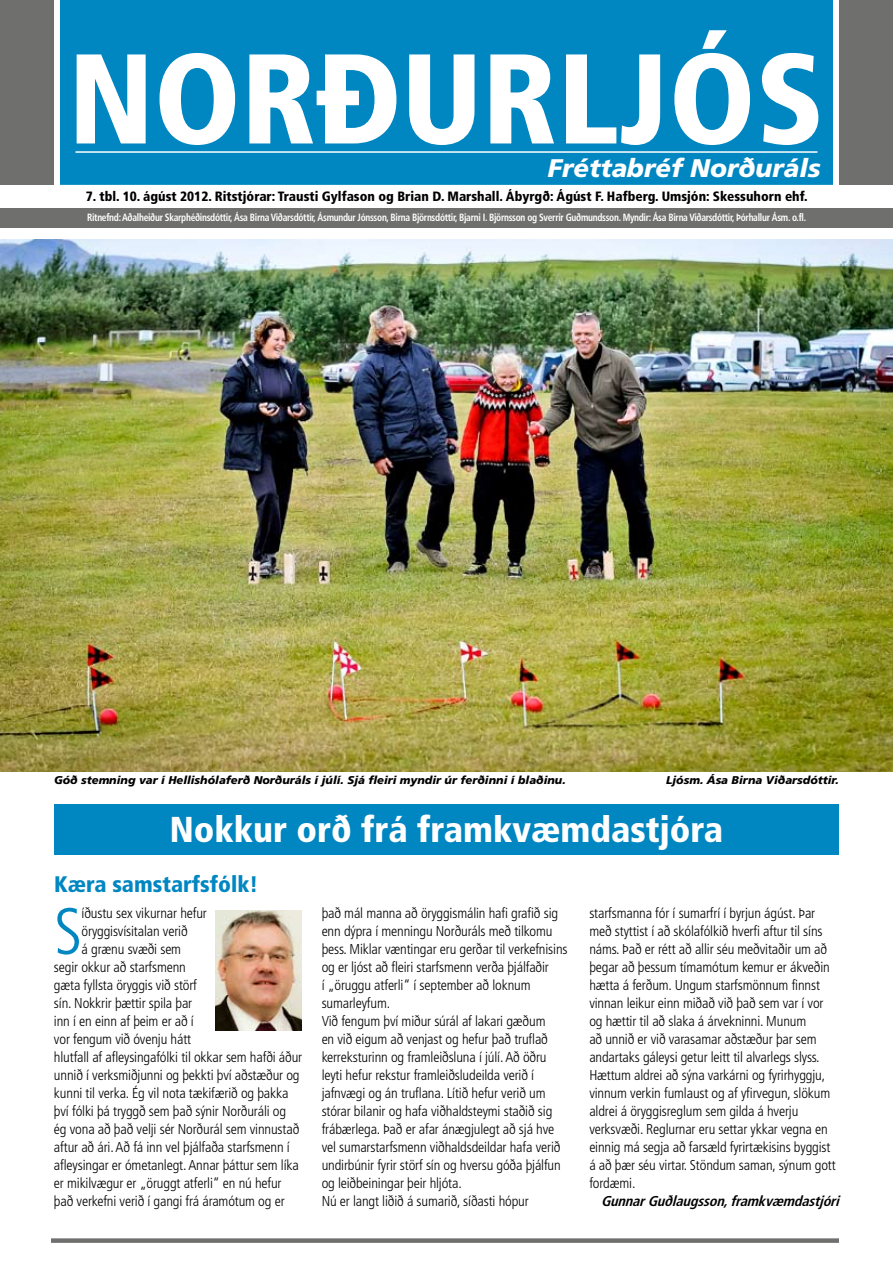
<style>
.page{position:relative;width:893px;height:1263px;background:#fff}
.page>*{position:absolute;margin:0;border:0;box-sizing:border-box;transform-origin:0 0}
.t1{font:900 condensed 127.5px "Frutiger";color:#fff}
.t2{font:300 condensed 65.85px "Frutiger";color:#0086c1}
.t3{font:900 condensed 36px "Frutiger";color:#fff}
.t4{font:italic 900 25.5px "Frutiger";color:#fff}
.t5{font:900 condensed 22.5px "Frutiger";color:#0086c1}
.t6{font:300 condensed 14.25px/18px "Frutiger";letter-spacing:-.01em;color:#000}
.t7{font:italic 700 condensed 14.25px "Frutiger";color:#000}
.t8{font:900 condensed 13.5px "Frutiger";color:#000}
.t9{font:italic 900 11.25px "Frutiger";color:#000}
.t10{font:700 condensed 10.5px "Frutiger";letter-spacing:-.03em;color:#fff;scale:.9 1}
</style>
<div class="page">
<div style="left:0;top:0;width:893px;height:184px;background:#6f6f6e"></div>
<div style="left:54px;top:0;width:785px;height:185px;background:#0086c1"></div>
<div style="left:0;top:208px;width:893px;height:19px;background:#6f6f6e"></div>
<hr style="left:75px;top:151px;width:742px;height:2px;background:#fff">
<div style="left:51px;top:1238px;width:788px;height:5px;background:#6f6f6e"></div>
<div style="left:54px;top:804px;width:785px;height:51px;background:#0086c1"></div>
<img style="left:216px;top:910px;width:86px;height:120px">
<img style="left:0;top:240px;width:893px;height:531px">
<h1 class="t1" style="left:69px;top:22px;width:757px">NORÐURLJÓS</h1>
<h3 class="t4" style="left:548px;top:153px;width:274px">Fréttabréf Norðuráls</h3>
<p class="t8" style="left:86px;top:188px;width:723px">7. tbl. 10. ágúst 2012. Ritstjórar: Trausti Gylfason og Brian D. Marshall. Ábyrgð: Ágúst F. Hafberg. Umsjón: Skessuhorn ehf.</p>
<p class="t10" style="left:87px;top:211px;width:800px">Ritnefnd: Aðalheiður Skarphéðinsdóttir, Ása Birna Viðarsdóttir, Ásmundur Jónsson, Birna Björnsdóttir, Bjarni I. Björnsson og Sverrir Guðmundsson. Myndir: Ása Birna Viðarsdóttir, Þórhallur Ásm. o.fl.</p>
<p class="t9" style="left:54px;top:773px;width:513px">Góð stemning var í Hellishólaferð Norðuráls í júlí. Sjá fleiri myndir úr ferðinni í blaðinu.</p>
<p class="t9" style="left:666px;top:773px;width:174px">Ljósm. Ása Birna Viðarsdóttir.</p>
<h3 class="t3" style="left:170px;top:807px;width:555px">Nokkur orð frá framkvæmdastjóra</h3>
<h3 class="t5" style="left:54px;top:870px;width:206px">Kæra samstarfsfólk!</h3>
<h2 class="t2" style="left:54px;top:894px;width:30px">S</h2>
<p class="t6" style="left:82px;top:904px;width:127px">íðustu sex vikurnar hefur</p>
<p class="t6" style="left:82px;top:922px;width:108px">öryggisvísitalan verið</p>
<p class="t6" style="left:82px;top:940px;width:101px">á grænu svæði sem</p>
<p class="t6" style="left:54px;top:958px;width:133px">segir okkur að starfsmenn</p>
<p class="t6" style="left:54px;top:976px;width:144px">gæta fyllsta öryggis við störf</p>
<p class="t6" style="left:54px;top:994px;width:140px">sín. Nokkrir þættir spila þar</p>
<p class="t6" style="left:54px;top:1012px;width:141px">inn í en einn af þeim er að í</p>
<p class="t6" style="left:54px;top:1030px;width:139px">vor fengum við óvenju hátt</p>
<p class="t6" style="left:54px;top:1048px;width:250px">hlutfall af afleysingafólki til okkar sem hafði áður</p>
<p class="t6" style="left:54px;top:1066px;width:247px">unnið í verksmiðjunni og þekkti því aðstæður og</p>
<p class="t6" style="left:54px;top:1084px;width:236px">kunni til verka. Ég vil nota tækifærið og þakka</p>
<p class="t6" style="left:54px;top:1102px;width:234px">því fólki þá tryggð sem það sýnir Norðuráli og</p>
<p class="t6" style="left:54px;top:1120px;width:247px">ég vona að það velji sér Norðurál sem vinnustað</p>
<p class="t6" style="left:54px;top:1138px;width:237px">aftur að ári. Að fá inn vel þjálfaða starfsmenn í</p>
<p class="t6" style="left:54px;top:1156px;width:246px">afleysingar er ómetanlegt. Annar þáttur sem líka</p>
<p class="t6" style="left:54px;top:1174px;width:229px">er mikilvægur er „öruggt atferli“ en nú hefur</p>
<p class="t6" style="left:54px;top:1192px;width:232px">það verkefni verið í gangi frá áramótum og er</p>
<p class="t6" style="left:322px;top:904px;width:247px">það mál manna að öryggismálin hafi grafið sig enn dýpra í menningu Norðuráls með tilkomu þess. Miklar væntingar eru gerðar til verkefnisins og er ljóst að fleiri starfsmenn verða þjálfaðir<br>í „öruggu atferli“ í september að loknum sumarleyfum.<br>Við fengum því miður súrál af lakari gæðum<br>en við eigum að venjast og hefur það truflað kerreksturinn og framleiðsluna í júlí. Að öðru leyti hefur rekstur framleiðsludeilda verið í jafnvægi og án truflana. Lítið hefur verið um stórar bilanir og hafa viðhaldsteymi staðið sig frábærlega. Það er afar ánægjulegt að sjá hve vel sumarstarfsmenn viðhaldsdeildar hafa verið undirbúnir fyrir störf sín og hversu góða þjálfun og leiðbeiningar þeir hljóta.<br>Nú er langt liðið á sumarið, síðasti hópur</p>
<p class="t6" style="left:589px;top:904px;width:248px">starfsmanna fór í sumarfrí í byrjun ágúst. Þar með styttist í að skólafólkið hverfi aftur til síns náms. Það er rétt að allir séu meðvitaðir um að þegar að þessum tímamótum kemur er ákveðin hætta á ferðum. Ungum starfsmönnum finnst vinnan leikur einn miðað við það sem var í vor og hættir til að slaka á árvekninni. Munum<br>að unnið er við varasamar aðstæður þar sem andartaks gáleysi getur leitt til alvarlegs slyss.<br>Hættum aldrei að sýna varkárni og fyrirhyggju, vinnum verkin fumlaust og af yfirvegun, slökum aldrei á öryggisreglum sem gilda á hverju verksvæði. Reglurnar eru settar ykkar vegna en einnig má segja að farsæld fyrirtækisins byggist á að þær séu virtar. Stöndum saman, sýnum gott fordæmi.</p>
<p class="t7" style="left:601px;top:1193px;width:244px">GunnarGuðlaugsson,framkvæmdastjóri</p>
</div>
